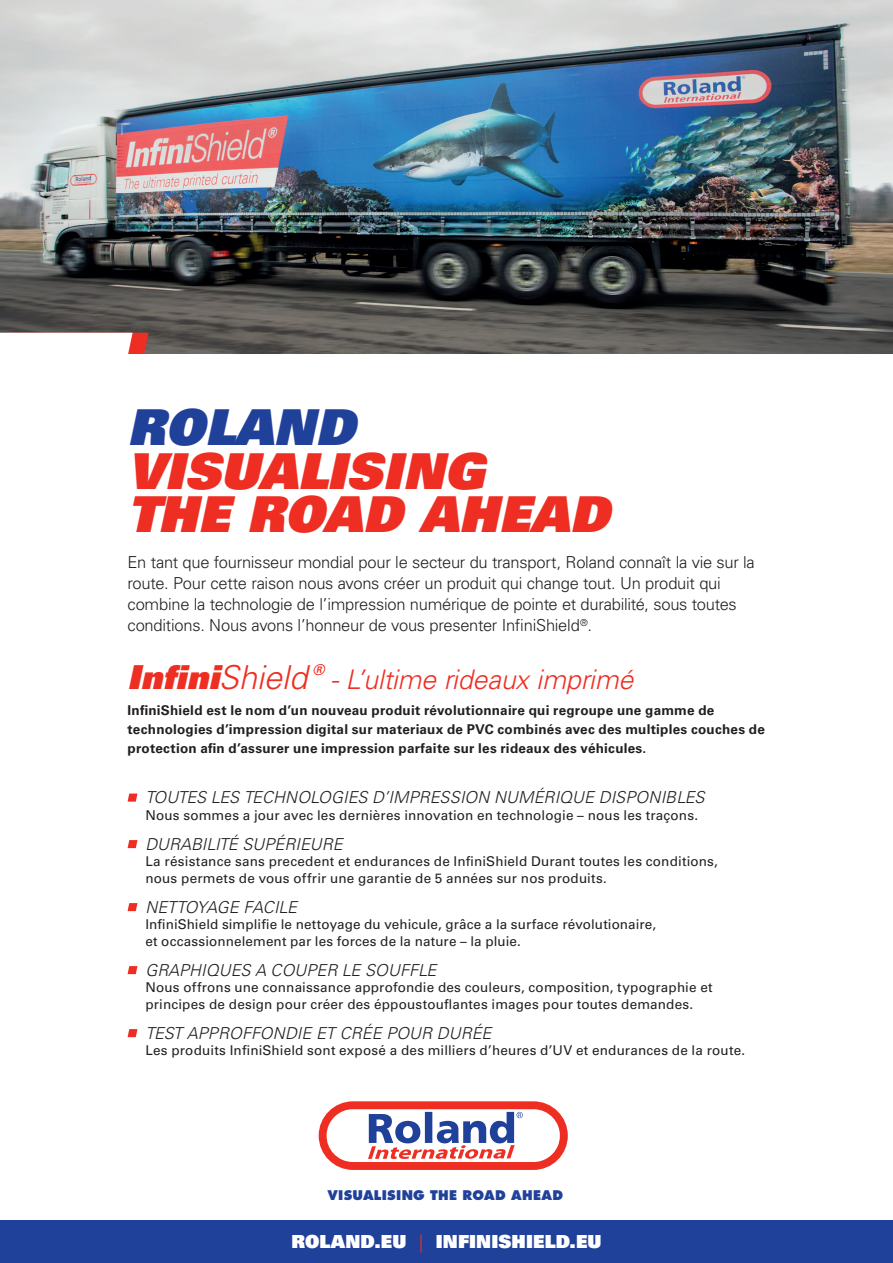
<style>
.page{position:relative;width:893px;height:1263px;background:#fff}
.page>*{position:absolute;margin:0;border:0;box-sizing:border-box;transform-origin:0 0}
.t1{font:49.5px/43.5px "Univers LT Std X Black Obl";letter-spacing:.005em;color:#ee2e22}
.t2{font:49.5px "Univers LT Std X Black Obl";letter-spacing:.005em;color:#20419a}
.t3{font:33px "Univers LT Std X Black Obl";color:#ee2e22}
.t4{font:italic 300 27px "Univers LT Std";letter-spacing:-.005em;color:#ee2e22}
.t5{font:18px "Univers LT Std X Black";letter-spacing:.005em;color:#fff}
.t6{font:300 16.5px/21px "Univers LT Std";letter-spacing:-.015em;color:#231f20}
.t7{font:italic 300 16.5px "Univers LT Std";color:#231f20}
.t8{font:13.5px/16.5px "Univers LT Std";letter-spacing:.01em;color:#231f20}
.t9{font:700 13.5px/18.8px "Univers LT Std";letter-spacing:.015em;color:#231f20}
.t10{font:800 12.9px "Futura Std";letter-spacing:.02em;color:#20419a}
.s1{font-family:"Univers LT Std";font-weight:300;font-style:italic}
.s2{font-family:"Univers LT Std";font-weight:300;color:#ee2e22}
</style>
<div class="page">
<img style="left:0;top:0;width:893px;height:354px">
<svg style="left:128px;top:793px;width:9px;height:9px"></svg>
<svg style="left:128px;top:840px;width:9px;height:8px"></svg>
<svg style="left:128px;top:903px;width:9px;height:8px"></svg>
<svg style="left:128px;top:966px;width:9px;height:8px"></svg>
<svg style="left:128px;top:1029px;width:9px;height:8px"></svg>
<svg style="left:0;top:333px;width:149px;height:21px"></svg>
<div style="left:0;top:1220px;width:893px;height:43px;background:#20419a"></div>
<svg style="left:319px;top:1101px;width:249px;height:69px"></svg>
<p class="t2" style="left:128px;top:395px;width:229px">ROLAND</p>
<p class="t1" style="left:128px;top:449px;width:483px">VISUALISING<br>THE ROAD AHEAD</p>
<p class="t6" style="left:128px;top:552px;width:629px">En tant que fournisseur mondial pour le secteur du transport, Roland connaît la vie sur la route. Pour cette raison nous avons créer un produit qui change tout. Un produit qui combine la technologie de l’impression numérique de pointe et durabilité, sous toutes conditions. Nous avons l’honneur de vous presenter InfiniShield<sup>®</sup>.</p>
<p class="t3" style="left:128px;top:655px;width:198px">Infini<span class="s1">Shield</span> <sup>®</sup></p>
<p class="t4" style="left:330px;top:663px;width:305px">- L’ultime rideaux imprimé</p>
<p class="t9" style="left:128px;top:701px;width:639px">InfiniShield est le nom d’un nouveau produit révolutionnaire qui regroupe une gamme de technologies d’impression digital sur materiaux de PVC combinés avec des multiples couches de protection afin d’assurer une impression parfaite sur les rideaux des véhicules.</p>
<p class="t7" style="left:145px;top:787px;width:561px">TOUTES LES TECHNOLOGIES D’IMPRESSION NUMÉRIQUE DISPONIBLES</p>
<p class="t8" style="left:145px;top:807px;width:554px">Nous sommes a jour avec les dernières innovation en technologie – nous les traçons.</p>
<p class="t7" style="left:145px;top:834px;width:199px">DURABILITÉ SUPÉRIEURE</p>
<p class="t8" style="left:145px;top:853px;width:574px">La résistance sans precedent et endurances de InfiniShield Durant toutes les conditions, nous permets de vous offrir une garantie de 5 années sur nos produits.</p>
<p class="t7" style="left:145px;top:897px;width:153px">NETTOYAGE FACILE</p>
<p class="t8" style="left:145px;top:916px;width:512px">InfiniShield simplifie le nettoyage du vehicule, grâce a la surface révolutionaire, et occassionnelement par les forces de la nature – la pluie.</p>
<p class="t7" style="left:145px;top:960px;width:293px">GRAPHIQUES A COUPER LE SOUFFLE</p>
<p class="t8" style="left:145px;top:979px;width:569px">Nous offrons une connaissance approfondie des couleurs, composition, typographie et principes de design pour créer des éppoustouflantes images pour toutes demandes.</p>
<p class="t7" style="left:145px;top:1023px;width:348px">TEST APPROFFONDIE ET CRÉE POUR DURÉE</p>
<p class="t8" style="left:145px;top:1042px;width:601px">Les produits InfiniShield sont exposé a des milliers d’heures d’UV et endurances de la route.</p>
<p class="t10" style="left:327px;top:1187px;width:237px">VISUALISING THE ROAD AHEAD</p>
<p class="t5" style="left:291px;top:1229px;width:312px">ROLAND.EU <span class="s2">|</span> INFINISHIELD.EU</p>
</div>
